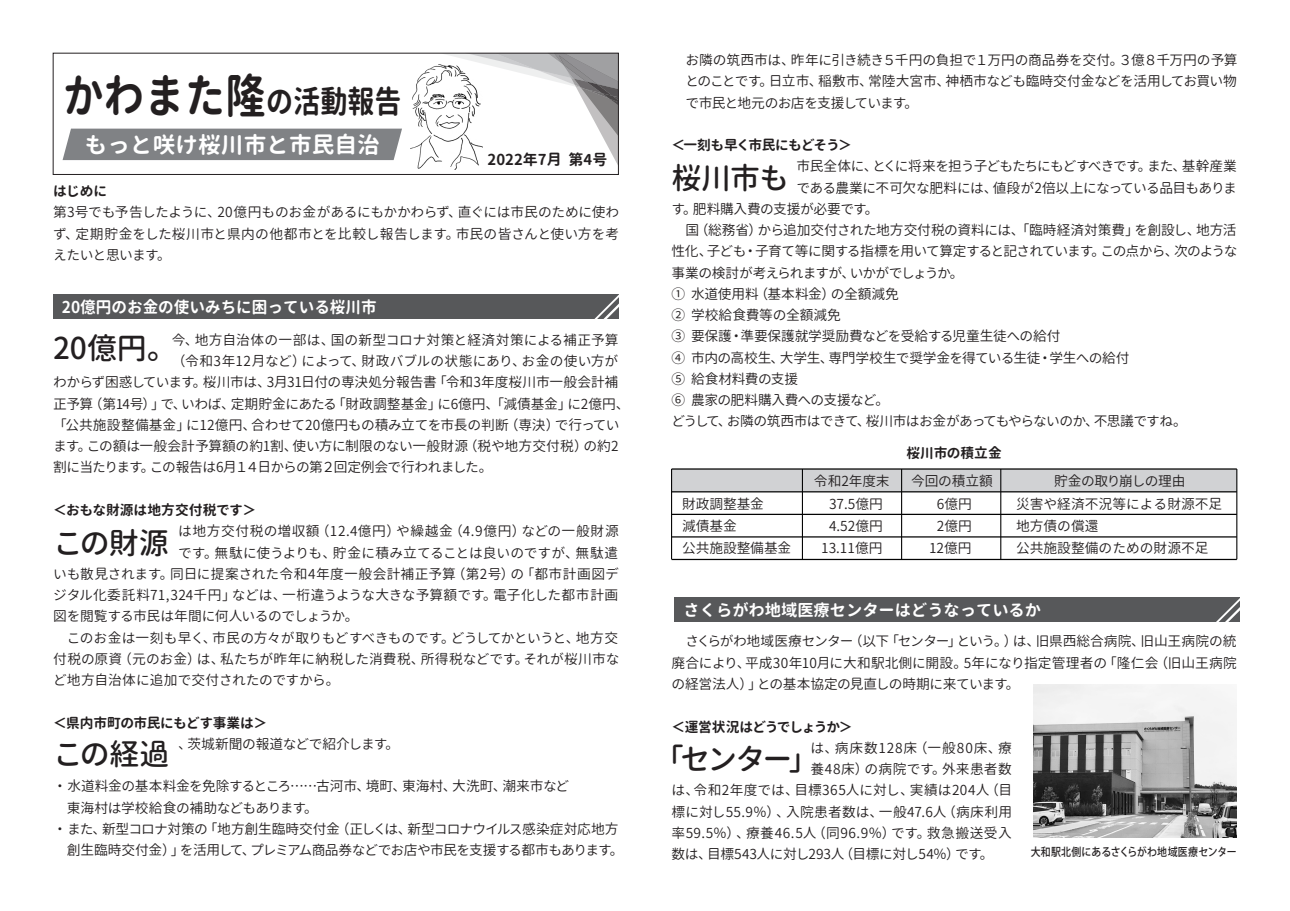
<style>
.page{position:relative;width:1290px;height:911px;background:#fff}
.page>*{position:absolute;margin:0;border:0;box-sizing:border-box;transform-origin:0 0}
.t1{font:700 47.25px "Gen Jyuu Gothic X";color:#231f20;scale:.86 1}
.t2{font:500 30px "Gen Jyuu Gothic X";letter-spacing:-.03em;color:#231f20}
.t3{font:700 22.5px "Gen Jyuu Gothic X";color:#fff}
.t4{font:700 16.25px "Gen Jyuu Gothic X";color:#fff}
.t5{font:700 16.25px "Gen Jyuu Gothic X";color:#fff;scale:.96 1}
.t6{font:700 15px "Gen Jyuu Gothic X";color:#231f20}
.t7{font:13.75px/21.2px "Gen Jyuu Gothic X";letter-spacing:-.015em;color:#231f20;text-align:justify}
.t8{font:13.75px "Gen Jyuu Gothic X";letter-spacing:-.04em;color:#231f20}
.t9{font:13.75px "Gen Jyuu Gothic X";letter-spacing:.01em;color:#231f20}
.t10{font:13.75px "Gen Jyuu Gothic X";letter-spacing:-.06em;color:#231f20}
.t11{font:13.75px "Gen Jyuu Gothic X";letter-spacing:-.055em;color:#231f20}
.t12{font:13.75px "Gen Jyuu Gothic X";letter-spacing:.005em;color:#231f20}
.t13{font:13.75px "Gen Jyuu Gothic X";letter-spacing:.015em;color:#231f20}
.t14{font:13.75px "Gen Jyuu Gothic X";letter-spacing:-.05em;color:#231f20}
.t15{font:13.75px "Gen Jyuu Gothic X";letter-spacing:.04em;color:#231f20}
.t16{font:13.75px "Gen Jyuu Gothic X";letter-spacing:.035em;color:#231f20}
.t17{font:13.75px "Gen Jyuu Gothic X";letter-spacing:-.035em;color:#231f20}
.t18{font:700 13.75px "Gen Jyuu Gothic X";letter-spacing:-.025em;color:#231f20}
.t19{font:13.75px "Gen Jyuu Gothic X";letter-spacing:.06em;color:#231f20}
.t20{font:13.75px "Gen Jyuu Gothic X";letter-spacing:-.045em;color:#231f20}
.t21{font:13.75px "Gen Jyuu Gothic X";letter-spacing:.03em;color:#231f20}
.t22{font:700 13.75px "Gen Jyuu Gothic X";letter-spacing:-.005em;color:#231f20}
.t23{font:700 13.75px "Gen Jyuu Gothic X";letter-spacing:-.06em;color:#231f20}
.t24{font:700 13.75px "Gen Jyuu Gothic X";letter-spacing:-.09em;color:#231f20}
.t25{font:500 11.25px "Koz Go Pro";letter-spacing:.015em;color:#231f20;scale:.88 1}
.s1{font-size:31.5px}
</style>
<div class="page">
<img style="left:411px;top:64px;width:46px;height:106px">
<svg style="left:441px;top:55px;width:176px;height:111px"></svg>
<div style="left:675px;top:597px;width:565px;height:25px;background:#57585a"></div>
<svg style="left:1216px;top:598px;width:24px;height:24px"></svg>
<div style="left:53px;top:294px;width:565px;height:25px;background:#57585a"></div>
<svg style="left:594px;top:294px;width:25px;height:25px"></svg>
<div style="left:53px;top:53px;width:566px;height:122px;border:1px solid #231f20"></div>
<div style="left:63px;top:129px;width:339px;height:31px;background:#808285"></div>
<img style="left:1033px;top:684px;width:204px;height:153px">
<div style="left:671px;top:469px;width:566px;height:22px;background:#d1d2d4"></div>
<hr style="left:671px;top:468px;width:566px;height:1px;background:#030303">
<hr style="left:671px;top:491px;width:566px;height:1px;background:#030303">
<hr style="left:671px;top:514px;width:566px;height:1px;background:#030303">
<hr style="left:671px;top:559px;width:566px;height:1px;background:#030303">
<hr style="left:671px;top:469px;width:1px;height:90px;background:#030303">
<hr style="left:802px;top:469px;width:1px;height:90px;background:#030303">
<hr style="left:901px;top:469px;width:1px;height:90px;background:#030303">
<hr style="left:1000px;top:469px;width:1px;height:90px;background:#030303">
<hr style="left:1236px;top:469px;width:1px;height:90px;background:#030303">
<hr style="left:671px;top:536px;width:566px;height:1px;background:#030303">
<h1 class="t1" style="left:63px;top:61px;width:395px">かわまた隆<span class="s1">の活動報告</span></h1>
<h3 class="t3" style="left:85px;top:128px;width:297px">もっと咲け桜川市と市民自治</h3>
<p class="t6" style="left:488px;top:148px;width:121px">2022年7月 第4号</p>
<p class="t18" style="left:53px;top:181px;width:56px">はじめに</p>
<p class="t7" style="left:53px;top:201px;width:568px">第3号でも予告したように、20億円ものお金があるにもかかわらず、直ぐには市民のために使わず、定期貯金をした桜川市と県内の他都市とを比較し報告します。市民の皆さんと使い方を考えたいと思います。</p>
<p class="t5" style="left:62px;top:295px;width:329px">20億円のお金の使いみちに困っている桜川市</p>
<p class="t12" style="left:172px;top:330px;width:448px">今、地方自治体の一部は、国の新型コロナ対策と経済対策による補正予算</p>
<p class="t12" style="left:172px;top:351px;width:448px">（令和3年12月など）によって、財政バブルの状態にあり、お金の使い方が</p>
<p class="t7" style="left:53px;top:371px;width:567px">わからず困惑しています。桜川市は、3月31日付の専決処分報告書「令和3年度桜川市一般会計補</p>
<p class="t7" style="left:53px;top:393px;width:578px">正予算（第14号）」で、いわば、定期貯金にあたる「財政調整基金」に6億円、「減債基金」に2億円、</p>
<p class="t7" style="left:53px;top:414px;width:568px">「公共施設整備基金」に12億円、合わせて20億円もの積み立てを市長の判断（専決）で行ってい</p>
<p class="t7" style="left:53px;top:435px;width:567px">ます。この額は一般会計予算額の約1割、使い方に制限のない一般財源（税や地方交付税）の約2</p>
<p class="t10" style="left:53px;top:457px;width:441px">割に当たります。この報告は6月１４日からの第２回定例会で行われました。</p>
<p class="t22" style="left:53px;top:500px;width:204px">＜おもな財源は地方交付税です＞</p>
<p class="t15" style="left:178px;top:521px;width:442px">は地方交付税の増収額（12.4億円）や繰越金（4.9億円）などの一般財源</p>
<p class="t7" style="left:178px;top:541px;width:442px">です。無駄に使うよりも、貯金に積み立てることは良いのですが、無駄遣</p>
<p class="t9" style="left:53px;top:564px;width:567px">いも散見されます。同日に提案された令和4年度一般会計補正予算（第2号）の「都市計画図デ</p>
<p class="t9" style="left:53px;top:585px;width:567px">ジタル化委託料71,324千円」などは、一桁違うような大きな予算額です。電子化した都市計画</p>
<p class="t7" style="left:53px;top:605px;width:307px">図を閲覧する市民は年間に何人いるのでしょうか。</p>
<p class="t7" style="left:67px;top:626px;width:553px">このお金は一刻も早く、市民の方々が取りもどすべきものです。どうしてかというと、地方交</p>
<p class="t7" style="left:53px;top:648px;width:568px">付税の原資（元のお金）は、私たちが昨年に納税した消費税、所得税などです。それが桜川市な</p>
<p class="t7" style="left:53px;top:669px;width:288px">ど地方自治体に追加で交付されたのですから。</p>
<p class="t18" style="left:53px;top:712px;width:215px">＜県内市町の市民にもどす事業は＞</p>
<p class="t7" style="left:178px;top:733px;width:223px">、茨城新聞の報道などで紹介します。</p>
<p class="t7" style="left:53px;top:775px;width:518px">・水道料金の基本料金を免除するところ……古河市、境町、東海村、大洗町、潮来市など</p>
<p class="t7" style="left:53px;top:796px;width:266px">　東海村は学校給食の補助などもあります。</p>
<p class="t7" style="left:53px;top:818px;width:567px">・また、新型コロナ対策の「地方創生臨時交付金（正しくは、新型コロナウイルス感染症対応地方</p>
<p class="t8" style="left:67px;top:840px;width:558px">創生臨時交付金）」を活用して、プレミアム商品券などでお店や市民を支援する都市もあります。</p>
<h2 class="t2" style="left:53px;top:326px;width:125px">20億円。</h2>
<h2 class="t2" style="left:53px;top:521px;width:117px">この財源</h2>
<h2 class="t2" style="left:53px;top:732px;width:118px">この経過</h2>
<p class="t7" style="left:685px;top:49px;width:554px">お隣の筑西市は、昨年に引き続き５千円の負担で１万円の商品券を交付。３億８千万円の予算とのことです。日立市、稲敷市、常陸大宮市、神栖市なども臨時交付金などを活用してお買い物で市民と地元のお店を支援しています。</p>
<p class="t23" style="left:671px;top:135px;width:182px">＜一刻も早く市民にもどそう＞</p>
<p class="t10" style="left:796px;top:156px;width:442px">市民全体に、とくに将来を担う子どもたちにもどすべきです。また、基幹産業</p>
<p class="t8" style="left:796px;top:177px;width:442px">である農業に不可欠な肥料には、値段が2倍以上になっている品目もありま</p>
<p class="t7" style="left:671px;top:198px;width:208px">す。肥料購入費の支援が必要です。</p>
<p class="t7" style="left:685px;top:219px;width:553px">国（総務省）から追加交付された地方交付税の資料には、「臨時経済対策費」を創設し、地方活</p>
<p class="t11" style="left:671px;top:241px;width:568px">性化、子ども・子育て等に関する指標を用いて算定すると記されています。この点から、次のような</p>
<p class="t11" style="left:671px;top:262px;width:294px">事業の検討が考えられますが、いかがでしょうか。</p>
<p class="t7" style="left:671px;top:283px;width:229px">① 水道使用料（基本料金）の全額減免</p>
<p class="t7" style="left:671px;top:304px;width:171px">② 学校給食費等の全額減免</p>
<p class="t7" style="left:671px;top:325px;width:390px">③ 要保護・準要保護就学奨励費などを受給する児童生徒への給付</p>
<p class="t7" style="left:671px;top:347px;width:459px">④ 市内の高校生、大学生、専門学校生で奨学金を得ている生徒・学生への給付</p>
<p class="t7" style="left:671px;top:368px;width:128px">⑤ 給食材料費の支援</p>
<p class="t20" style="left:671px;top:390px;width:219px">⑥ 農家の肥料購入費への支援など。</p>
<p class="t14" style="left:671px;top:411px;width:517px">どうして、お隣の筑西市はできて、桜川市はお金があってもやらないのか、不思議ですね。</p>
<h2 class="t2" style="left:671px;top:156px;width:119px">桜川市も</h2>
<p class="t7" style="left:682px;top:492px;width:111px;line-height:21.9px;text-align:left">財政調整基金<br>減債基金<br>公共施設整備基金</p>
<p class="t18" style="left:906px;top:443px;width:97px">桜川市の積立金</p>
<p class="t7" style="left:814px;top:469px;width:77px">令和2年度末</p>
<p class="t7" style="left:911px;top:469px;width:83px">今回の積立額</p>
<p class="t8" style="left:1054px;top:470px;width:133px">貯金の取り崩しの理由</p>
<p class="t7" style="left:829px;top:493px;width:55px">37.5億円</p>
<p class="t7" style="left:937px;top:493px;width:37px">6億円</p>
<p class="t7" style="left:1016px;top:493px;width:208px">災害や経済不況等による財源不足</p>
<p class="t7" style="left:829px;top:515px;width:55px">4.52億円</p>
<p class="t7" style="left:937px;top:515px;width:37px">2億円</p>
<p class="t7" style="left:1016px;top:515px;width:84px">地方債の償還</p>
<p class="t7" style="left:821px;top:536px;width:63px">13.11億円</p>
<p class="t7" style="left:929px;top:536px;width:44px">12億円</p>
<p class="t7" style="left:1016px;top:536px;width:194px">公共施設整備のための財源不足</p>
<p class="t4" style="left:683px;top:598px;width:359px">さくらがわ地域医療センターはどうなっているか</p>
<p class="t7" style="left:671px;top:630px;width:567px;text-indent:14px">さくらがわ地域医療センター（以下「センター」という。）は、旧県西総合病院、旧山王病院の統廃合により、平成30年10月に大和駅北側に開設。5年になり指定管理者の「隆仁会（旧山王病院の経営法人）」との基本協定の見直しの時期に来ています。</p>
<p class="t24" style="left:671px;top:716px;width:183px">＜運営状況はどうでしょうか＞</p>
<p class="t19" style="left:810px;top:737px;width:203px">は、病床数128床（一般80床、療</p>
<p class="t21" style="left:810px;top:759px;width:203px">養48床）の病院です。外来患者数</p>
<p class="t13" style="left:671px;top:780px;width:342px">は、令和2年度では、目標365人に対し、実績は204人（目</p>
<p class="t13" style="left:671px;top:801px;width:342px">標に対し55.9％）、入院患者数は、一般47.6人（病床利用</p>
<p class="t16" style="left:671px;top:822px;width:342px">率59.5％）、療養46.5人（同96.9％）です。救急搬送受入</p>
<p class="t17" style="left:671px;top:844px;width:323px">数は、目標543人に対し293人（目標に対し54％）です。</p>
<h2 class="t2" style="left:654px;top:737px;width:167px">「センター」</h2>
<p class="t25" style="left:1030px;top:844px;width:235px">大和駅北側にあるさくらがわ地域医療センター</p>
</div>
